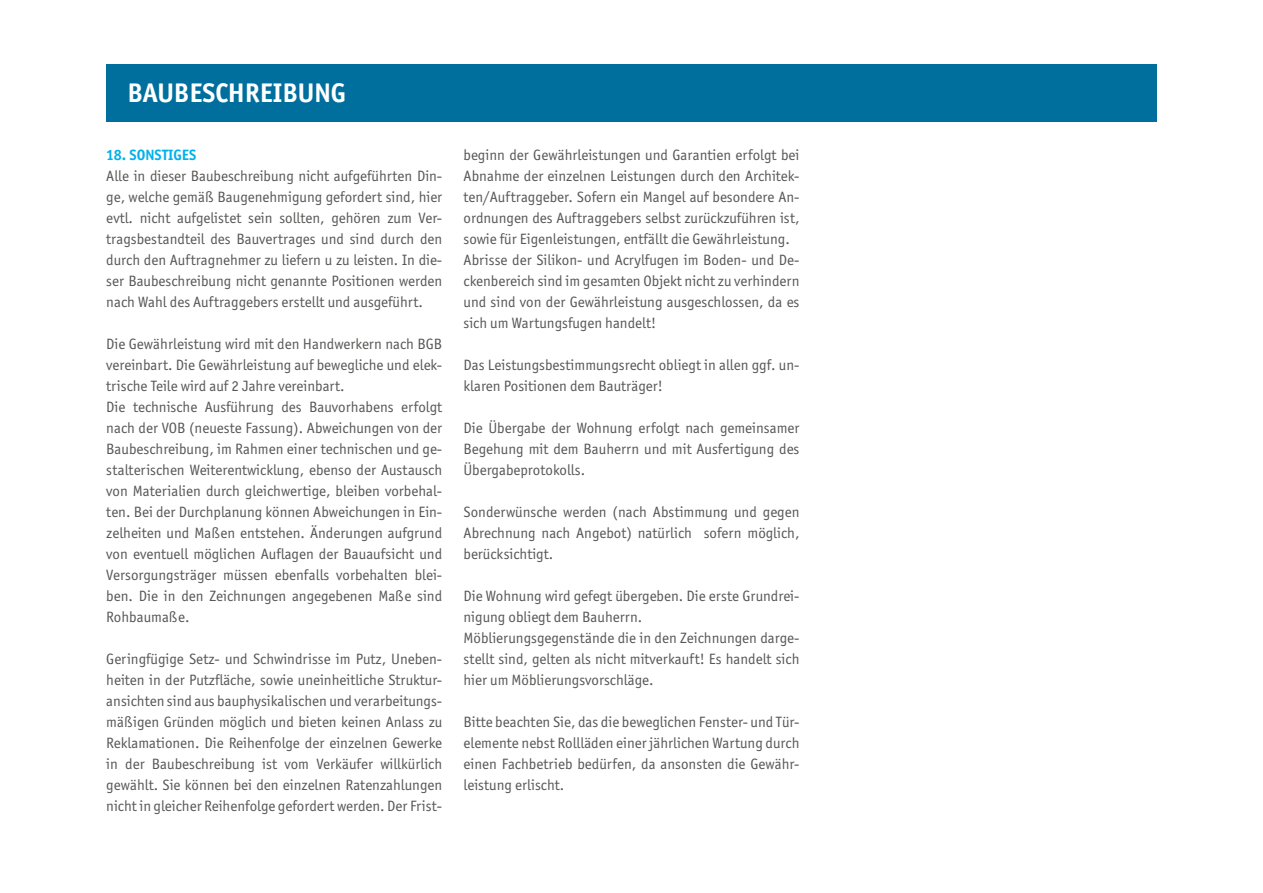
<style>
.page{position:relative;width:1263px;height:893px;background:#fff}
.page>*{position:absolute;margin:0;border:0;box-sizing:border-box;transform-origin:0 0}
.t1{font:700 27px "Officina Sans ITC Std";color:#fff}
.t2{font:15px/21px "Officina Sans ITC Std";color:#575756;text-align:justify}
.t3{font:700 15px "Officina Sans ITC Std";color:#00b1eb}
</style>
<div class="page">
<div style="left:106px;top:64px;width:1051px;height:58px;background:#006f9e"></div>
<p class="t1" style="left:128px;top:77px;width:220px">BAUBESCHREIBUNG</p>
<p class="t3" style="left:106px;top:145px;width:91px">18. SONSTIGES</p>
<p class="t2" style="left:106px;top:165px;width:337px">Alle in dieser Baubeschreibung nicht aufgeführten Din&shy;ge, welche gemäß Baugenehmigung gefordert sind, hier evtl. nicht aufgelistet sein sollten, gehören zum Ver&shy;tragsbestandteil des Bauvertrages und sind durch den durch den Auftragnehmer zu liefern u zu leisten. In die&shy;ser Baubeschreibung nicht genannte Positionen werden nach Wahl des Auftraggebers erstellt und ausgeführt.</p>
<p class="t2" style="left:106px;top:333px;width:337px">Die Gewährleistung wird mit den Handwerkern nach BGB vereinbart. Die Gewährleistung auf bewegliche und elek&shy;trische Teile wird auf 2 Jahre vereinbart.</p>
<p class="t2" style="left:106px;top:396px;width:337px">Die technische Ausführung des Bauvorhabens erfolgt nach der VOB (neueste Fassung). Abweichungen von der Baubeschreibung, im Rahmen einer technischen und ge&shy;stalterischen Weiterentwicklung, ebenso der Austausch von Materialien durch gleichwertige, bleiben vorbehal&shy;ten. Bei der Durchplanung können Abweichungen in Ein&shy;zelheiten und Maßen entstehen. Änderungen aufgrund von eventuell möglichen Auflagen der Bauaufsicht und Versorgungsträger müssen ebenfalls vorbehalten blei&shy;ben. Die in den Zeichnungen angegebenen Maße sind Rohbaumaße.</p>
<p class="t2" style="left:106px;top:648px;width:337px">Geringfügige Setz- und Schwindrisse im Putz, Uneben&shy;heiten in der Putzfläche, sowie uneinheitliche Struktur&shy;ansichten sind aus bauphysikalischen und verarbeitungs&shy;mäßigen Gründen möglich und bieten keinen Anlass zu Reklamationen. Die Reihenfolge der einzelnen Gewerke in der Baubeschreibung ist vom Verkäufer willkürlich gewählt. Sie können bei den einzelnen Ratenzahlungen nicht in gleicher Reihenfolge gefordert werden. Der Frist-</p>
<p class="t2" style="left:463px;top:144px;width:337px">beginn der Gewährleistungen und Garantien erfolgt bei Abnahme der einzelnen Leistungen durch den Architek&shy;ten/Auftraggeber. Sofern ein Mangel auf besondere An&shy;ordnungen des Auftraggebers selbst zurückzuführen ist, sowie für Eigenleistungen, entfällt die Gewährleistung.</p>
<p class="t2" style="left:463px;top:249px;width:337px">Abrisse der Silikon- und Acrylfugen im Boden- und De&shy;ckenbereich sind im gesamten Objekt nicht zu verhindern und sind von der Gewährleistung ausgeschlossen, da es sich um Wartungsfugen handelt!</p>
<p class="t2" style="left:463px;top:354px;width:337px">Das Leistungsbestimmungsrecht obliegt in allen ggf. un&shy;klaren Positionen dem Bauträger!</p>
<p class="t2" style="left:463px;top:417px;width:337px">Die Übergabe der Wohnung erfolgt nach gemeinsamer Begehung mit dem Bauherrn und mit Ausfertigung des Übergabeprotokolls.</p>
<p class="t2" style="left:463px;top:501px;width:337px">Sonderwünsche werden (nach Abstimmung und gegen Abrechnung nach Angebot) natürlich sofern möglich, berücksichtigt.</p>
<p class="t2" style="left:463px;top:585px;width:337px">Die Wohnung wird gefegt übergeben. Die erste Grundrei&shy;nigung obliegt dem Bauherrn.</p>
<p class="t2" style="left:463px;top:627px;width:337px">Möblierungsgegenstände die in den Zeichnungen darge&shy;stellt sind, gelten als nicht mitverkauft! Es handelt sich hier um Möblierungsvorschläge.</p>
<p class="t2" style="left:463px;top:711px;width:337px">Bitte beachten Sie, das die beweglichen Fenster- und Tür&shy;elemente nebst Rollläden einer jährlichen Wartung durch einen Fachbetrieb bedürfen, da ansonsten die Gewähr&shy;leistung erlischt.</p>
</div>
